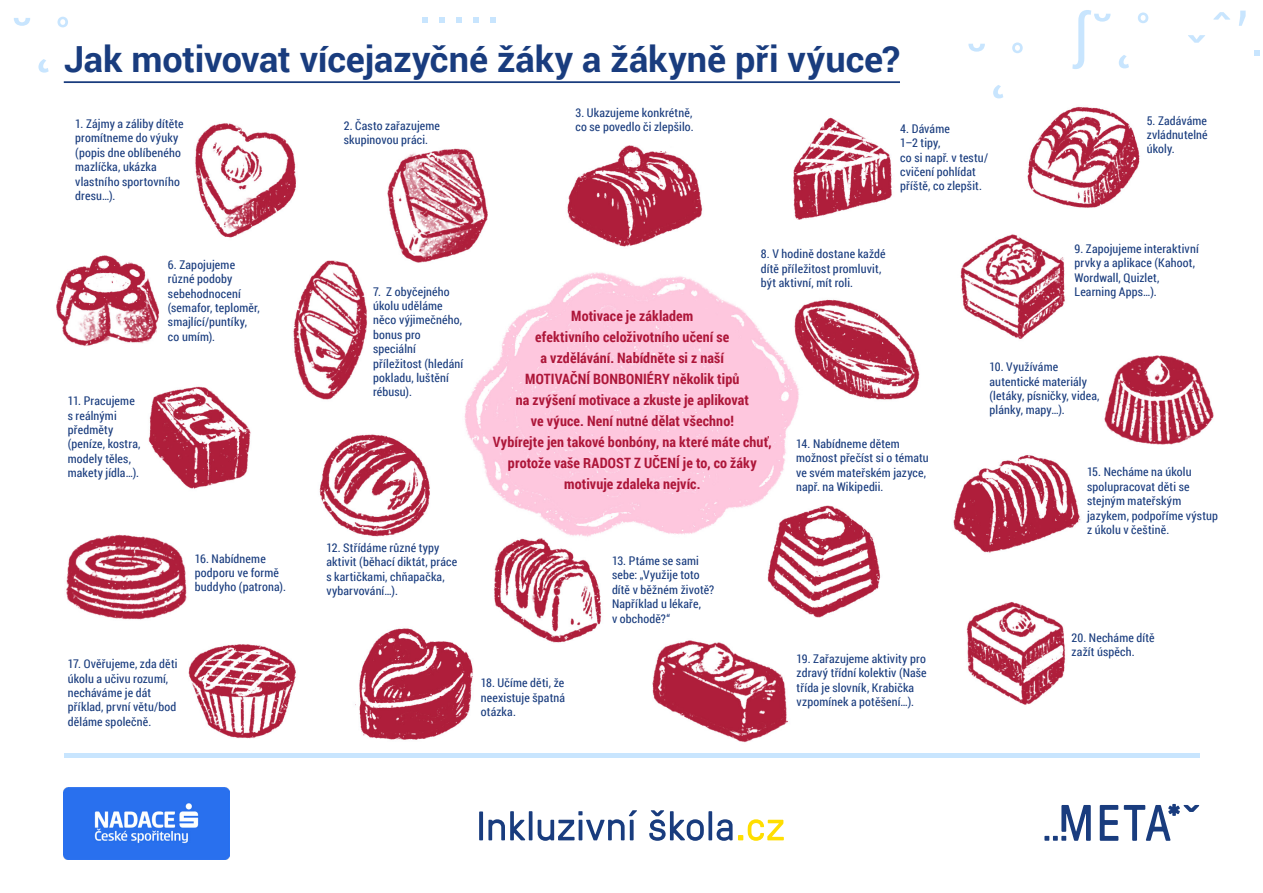
<style>
.page{position:relative;width:1263px;height:893px;background:#fff}
.page>*{position:absolute;margin:0;border:0;box-sizing:border-box;transform-origin:0 0}
.t1{font:700 36px "Roboto";letter-spacing:-.005em;color:#193c7e}
.t2{font:700 14.25px/21px "Roboto Condensed";letter-spacing:.01em;color:#ad1639;text-align:center}
.t3{font:12px/14.4px "Roboto Condensed";letter-spacing:.015em;color:#193c7e}
</style>
<div class="page">
<img style="left:56px;top:10px;width:1190px;height:850px">
<hr style="left:64px;top:81px;width:836px;height:2px;background:#193c7e">
<svg style="left:422px;top:17px;width:6px;height:6px"></svg>
<svg style="left:439px;top:17px;width:6px;height:6px"></svg>
<svg style="left:456px;top:17px;width:6px;height:6px"></svg>
<svg style="left:473px;top:17px;width:6px;height:6px"></svg>
<svg style="left:490px;top:17px;width:6px;height:6px"></svg>
<svg style="left:968px;top:44px;width:17px;height:8px"></svg>
<svg style="left:993px;top:85px;width:10px;height:13px"></svg>
<svg style="left:1012px;top:43px;width:11px;height:10px"></svg>
<svg style="left:1072px;top:10px;width:38px;height:59px"></svg>
<svg style="left:1119px;top:55px;width:10px;height:13px"></svg>
<svg style="left:1138px;top:13px;width:10px;height:10px"></svg>
<svg style="left:1188px;top:35px;width:17px;height:8px"></svg>
<svg style="left:1213px;top:12px;width:17px;height:8px"></svg>
<svg style="left:1239px;top:11px;width:6px;height:15px"></svg>
<svg style="left:1254px;top:50px;width:6px;height:6px"></svg>
<svg style="left:14px;top:18px;width:16px;height:8px"></svg>
<svg style="left:38px;top:59px;width:11px;height:14px"></svg>
<svg style="left:58px;top:17px;width:10px;height:10px"></svg>
<div style="left:64px;top:753px;width:1135px;height:5px;background:#c8e5fe"></div>
<svg style="left:1100px;top:805px;width:18px;height:36px"></svg>
<svg style="left:1124px;top:804px;width:75px;height:37px"></svg>
<svg style="left:1044px;top:805px;width:47px;height:36px"></svg>
<img style="left:64px;top:788px;width:166px;height:71px">
<svg style="left:479px;top:811px;width:4px;height:29px"></svg>
<svg style="left:488px;top:811px;width:37px;height:29px"></svg>
<hr style="left:529px;top:811px;width:3px;height:29px;background:#193c7e">
<svg style="left:538px;top:810px;width:99px;height:31px"></svg>
<svg style="left:649px;top:810px;width:55px;height:31px"></svg>
<svg style="left:708px;top:811px;width:4px;height:29px"></svg>
<svg style="left:717px;top:819px;width:15px;height:22px"></svg>
<svg style="left:738px;top:819px;width:46px;height:22px"></svg>
<p class="t1" style="left:64px;top:33px;width:838px">Jak motivovat vícejazyčné žáky a žákyně při výuce?</p>
<p class="t3" style="left:75px;top:116px;width:110px">1. Zájmy a záliby dítěte promítneme do výuky (popis dne oblíbeného mazlíčka, ukázka vlastního sportovního dresu…).</p>
<p class="t3" style="left:344px;top:118px;width:98px">2. Často zařazujeme skupinovou práci.</p>
<p class="t3" style="left:575px;top:105px;width:120px">3. Ukazujeme konkrétně, co se povedlo či zlepšilo.</p>
<p class="t3" style="left:900px;top:121px;width:89px">4. Dáváme<br>1–2 tipy,<br>co si např. v testu/ cvičení pohlídat příště, co zlepšit.</p>
<p class="t3" style="left:1147px;top:113px;width:62px;text-align:justify">5. Zadáváme zvládnutelné úkoly.</p>
<p class="t3" style="left:68px;top:393px;width:74px">11. Pracujeme s reálnými předměty (peníze, kostra, modely těles, makety jídla…).</p>
<p class="t3" style="left:168px;top:257px;width:93px">6. Zapojujeme různé podoby sebehodnocení (semafor, teploměr, smajlící/puntíky, co umím).</p>
<p class="t3" style="left:195px;top:551px;width:93px">16. Nabídneme podporu ve formě buddyho (patrona).</p>
<p class="t3" style="left:68px;top:656px;width:111px">17. Ověřujeme, zda děti úkolu a učivu rozumí, necháváme je dát příklad, první větu/bod děláme společně.</p>
<p class="t3" style="left:373px;top:284px;width:92px">7. Z obyčejného úkolu uděláme něco výjimečného, bonus pro speciální příležitost (hledání pokladu, luštění rébusu).</p>
<p class="t3" style="left:761px;top:246px;width:126px">8. V hodině dostane každé dítě příležitost promluvit, být aktivní, mít roli.</p>
<p class="t2" style="left:571px;top:305px;width:124px">Motivace je základem</p>
<p class="t2" style="left:535px;top:326px;width:196px">efektivního celoživotního učení se a vzdělávání. Nabídněte si z naší</p>
<p class="t2" style="left:525px;top:368px;width:216px">MOTIVAČNÍ BONBONIÉRY několik tipů</p>
<p class="t2" style="left:516px;top:389px;width:235px">na zvýšení motivace a zkuste je aplikovat</p>
<p class="t2" style="left:531px;top:410px;width:205px">ve výuce. Není nutné dělat všechno!</p>
<p class="t2" style="left:493px;top:431px;width:280px">Vybírejte jen takové bonbóny, na které máte chuť, protože vaše RADOST Z UČENÍ je to, co žáky motivuje zdaleka nejvíc.</p>
<p class="t3" style="left:796px;top:436px;width:134px">14. Nabídneme dětem možnost přečíst si o tématu ve svém mateřském jazyce, např. na Wikipedii.</p>
<p class="t3" style="left:326px;top:540px;width:132px">12. Střídáme různé typy aktivit (běhací diktát, práce s kartičkami, chňapačka, vybarvování…).</p>
<p class="t3" style="left:481px;top:675px;width:86px;text-align:justify">18. Učíme děti, že neexistuje špatná otázka.</p>
<p class="t3" style="left:612px;top:553px;width:104px">13. Ptáme se sami sebe: „Využije toto dítě v běžném životě?<br>Například u lékaře,<br>v obchodě?“</p>
<p class="t3" style="left:797px;top:651px;width:132px">19. Zařazujeme aktivity pro zdravý třídní kolektiv (Naše třída je slovník, Krabička vzpomínek a potěšení…).</p>
<p class="t3" style="left:1074px;top:241px;width:126px">9. Zapojujeme interaktivní prvky a aplikace (Kahoot,<br>Wordwall, Quizlet,<br>Learning Apps…).</p>
<p class="t3" style="left:989px;top:359px;width:112px">10. Využíváme autentické materiály (letáky, písničky, videa, plánky, mapy…).</p>
<p class="t3" style="left:1087px;top:464px;width:132px">15. Necháme na úkolu spolupracovat děti se stejným mateřským jazykem, podpoříme výstup z úkolu v češtině.</p>
<p class="t3" style="left:1071px;top:630px;width:84px">20. Necháme dítě zažít úspěch.</p>
</div>
